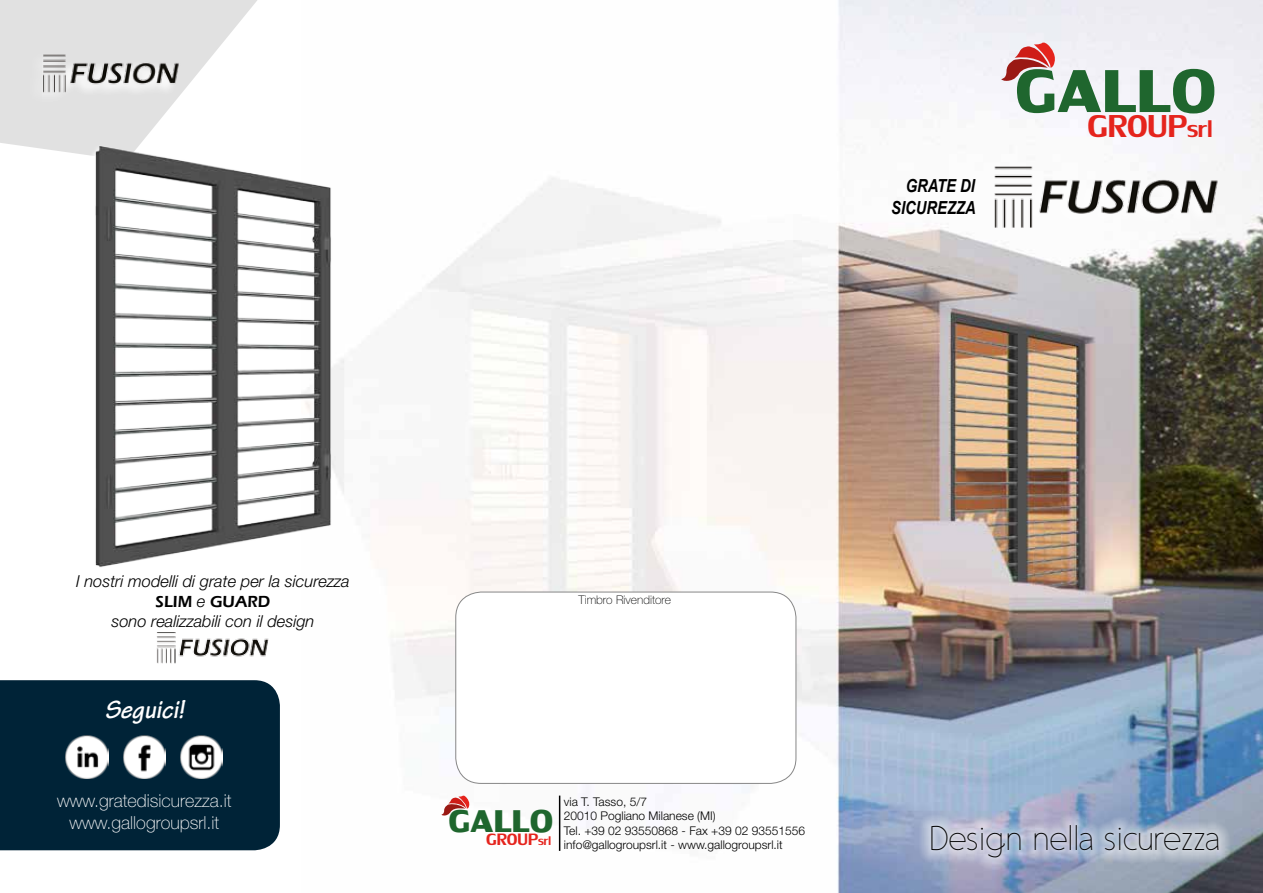
<style>
.page{position:relative;width:1263px;height:893px;background:#fff}
.page>*{position:absolute;margin:0;border:0;box-sizing:border-box;transform-origin:0 0}
.t1{font:90px "Lily UPC Bold";color:#1f662e}
.t2{font:47.1px "Lily UPC";color:#e5241d}
.t3{font:46.8px "Lily UPC Bold";color:#1f662e}
.t4{font:30px "Gallo 2";color:#000}
.t5{font:italic 700 27px "Tekton Pro";color:#fff}
.t6{font:24.45px "Lily UPC";color:#e5241d}
.t7{font:100 18px/21.6px "Helvetica Neue LT Std";color:#fff;text-align:center}
.t8{font:italic 700 18px/21.6px "Arial Narrow";color:#000;text-align:right}
.t9{font:italic 300 16.5px "Helvetica Neue LT Std";color:#000}
.t10{font:600 16.5px "Eras ITC";color:#000}
.t11{font:300 12px/14.4px "Helvetica Neue LT Std";color:#000}
.t12{font:100 12px "Helvetica Neue LT Std";color:#000}
.s1{font-size:35.85px}
.s2{font-family:"Helvetica Neue LT Std";font-weight:300;font-style:italic}
.s3{font-size:18.75px}
</style>
<div class="page">
<img style="left:388px;top:0;width:875px;height:893px">
<div style="left:979px;top:163px;width:239px;height:77px;background:#fff"></div>
<img style="left:994px;top:165px;width:226px;height:64px">
<div style="left:876px;top:175px;width:101px;height:53px;background:#fff"></div>
<svg style="left:1001px;top:43px;width:57px;height:38px"></svg>
<div style="left:0;top:680px;width:280px;height:170px;background:#002337"></div>
<img style="left:66px;top:736px;width:42px;height:42px">
<img style="left:180px;top:736px;width:43px;height:42px">
<img style="left:123px;top:736px;width:43px;height:42px">
<svg style="left:919px;top:812px;width:312px;height:58px;background:#abb5cb"></svg>
<div style="left:456px;top:592px;width:340px;height:191px;background:#fff;border-radius:26px"></div>
<div style="left:455px;top:592px;width:341px;height:192px;border:1px solid #878787;border-radius:26px"></div>
<svg style="left:441px;top:796px;width:30px;height:20px"></svg>
<hr style="left:559px;top:796px;width:1px;height:55px;background:#000">
<img style="left:156px;top:632px;width:113px;height:31px">
<svg style="left:0;top:0;width:257px;height:149px;fill:#e1e1e1"></svg>
<div style="left:27px;top:51px;width:153px;height:54px;background:#e1e1e1"></div>
<img style="left:43px;top:54px;width:136px;height:39px">
<img style="left:44px;top:120px;width:301px;height:447px">
<h3 class="t8" style="left:891px;top:174px;width:86px">GRATE DI<br>SICUREZZA</h3>
<h1 class="t1" style="left:1015px;top:32px;width:203px">GALLO</h1>
<h2 class="t2" style="left:1087px;top:98px;width:126px">GROUP<span class="s1">srl</span></h2>
<h3 class="t9" style="left:76px;top:571px;width:275px">I nostri modelli di grate per la sicurezza</h3>
<h3 class="t10" style="left:156px;top:592px;width:116px">SLIM <span class="s2">e</span> GUARD</h3>
<h3 class="t9" style="left:111px;top:611px;width:204px">sono realizzabili con il design</h3>
<h3 class="t5" style="left:105px;top:693px;width:81px">Seguici!</h3>
<h3 class="t7" style="left:57px;top:790px;width:176px">www.gratedisicurezza.it www.gallogroupsrl.it</h3>
<p class="t12" style="left:579px;top:593px;width:94px">Timbro Rivenditore</p>
<h3 class="t3" style="left:449px;top:790px;width:106px">GALLO</h3>
<h3 class="t6" style="left:486px;top:824px;width:66px">GROUP<span class="s3">srl</span></h3>
<p class="t11" style="left:564px;top:794px;width:243px">via T. Tasso, 5/7<br>20010 Pogliano Milanese (MI)<br>Tel. +39 02 93550868 - Fax +39 02 93551556 info@gallogroupsrl.it - www.gallogroupsrl.it</p>
<h3 class="t4" style="left:930px;top:820px;width:292px">Design nella sicurezza</h3>
</div>
